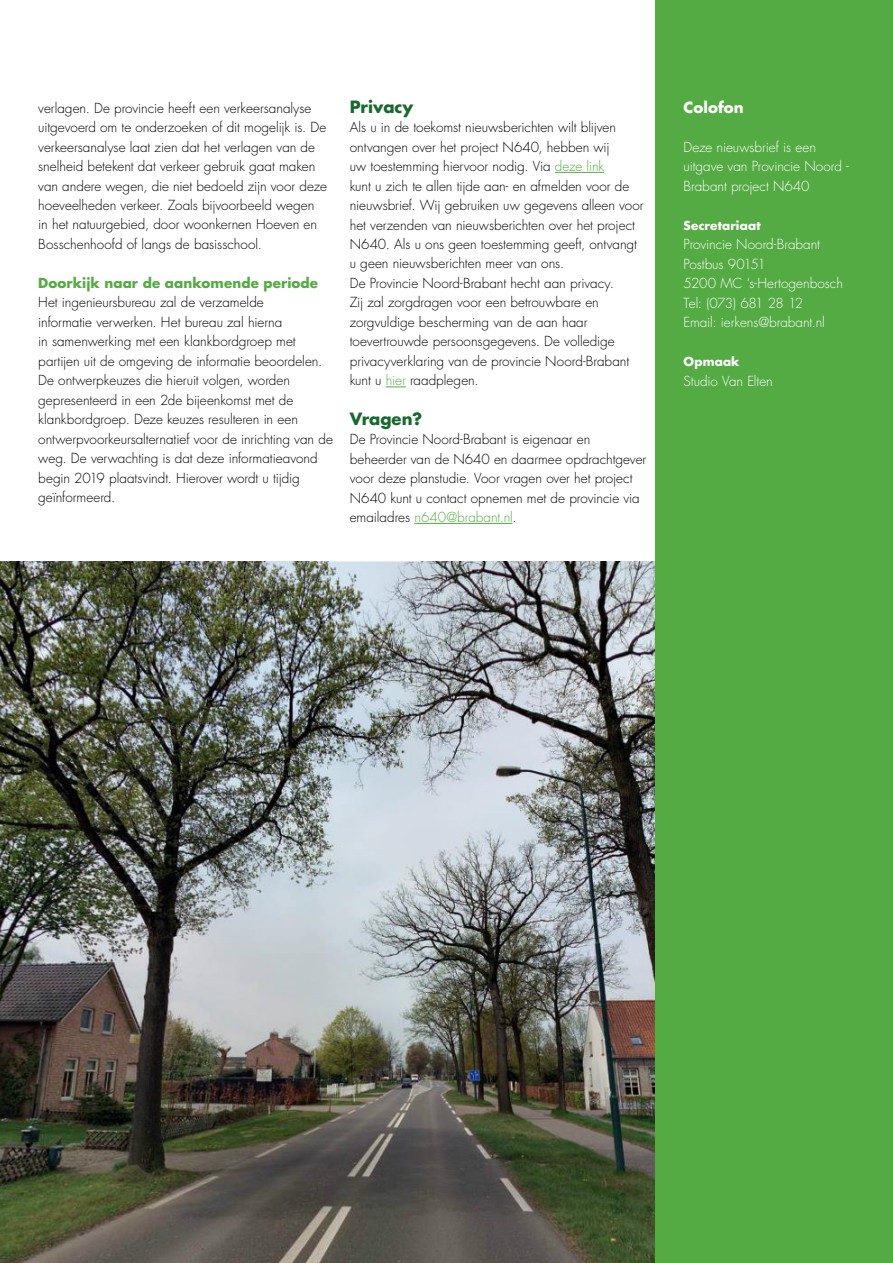
<style>
.page{position:relative;width:893px;height:1263px;background:#fff}
.page>*{position:absolute;margin:0;border:0;box-sizing:border-box;transform-origin:0 0}
.t1{font:700 16.5px "Futura Std";color:#18692e}
.t2{font:700 15px "Futura Std";letter-spacing:.005em;color:#fff}
.t3{font:300 13.5px/19.5px "Futura Std";color:#000}
.t4{font:300 13.5px/19.5px "Futura Std";letter-spacing:-.005em;color:#fff}
.t5{font:700 13.5px "Futura Std";letter-spacing:.005em;color:#54ab43}
.t6{font:700 12px "Futura Std";letter-spacing:.01em;color:#fff}
.s1{color:#54ab43}
</style>
<div class="page">
<div style="left:597px;top:0;width:296px;height:1263px;background:#54ab43"></div>
<div style="left:0;top:0;width:655px;height:1263px;background:#fff"></div>
<hr style="left:555px;top:172px;width:49px;height:1px;background:#54ab43">
<svg style="left:386px;top:387px;width:20px;height:1px"></svg>
<hr style="left:414px;top:523px;width:99px;height:1px;background:#54ab43">
<img style="left:0;top:561px;width:655px;height:702px">
<p class="t3" style="left:38px;top:98px;width:290px">verlagen. De provincie heeft een verkeersanalyse uitgevoerd om te onderzoeken of dit mogelijk is. De verkeersanalyse laat zien dat het verlagen van de snelheid betekent dat verkeer gebruik gaat maken van andere wegen, die niet bedoeld zijn voor deze hoeveelheden verkeer. Zoals bijvoorbeeld wegen in het natuurgebied, door woonkernen Hoeven en Bosschenhoofd of langs de basisschool.</p>
<p class="t5" style="left:38px;top:274px;width:281px">Doorkijk naar de aankomende periode</p>
<p class="t3" style="left:38px;top:293px;width:296px">Het ingenieursbureau zal de verzamelde<br>informatie verwerken. Het bureau zal hierna<br>in samenwerking met een klankbordgroep met partijen uit de omgeving de informatie beoordelen.<br>De ontwerpkeuzes die hieruit volgen, worden gepresenteerd in een 2de bijeenkomst met de klankbordgroep. Deze keuzes resulteren in een ontwerpvoorkeursalternatief voor de inrichting van de weg. De verwachting is dat deze informatieavond begin 2019 plaatsvindt. Hierover wordt u tijdig geïnformeerd.</p>
<p class="t1" style="left:350px;top:95px;width:65px">Privacy</p>
<p class="t3" style="left:350px;top:118px;width:295px">Als u in de toekomst nieuwsberichten wilt blijven ontvangen over het project N640, hebben wij<br>uw toestemming hiervoor nodig. Via <span class="s1">deze link<br></span>kunt u zich te allen tijde aan- en afmelden voor de nieuwsbrief. Wij gebruiken uw gegevens alleen voor het verzenden van nieuwsberichten over het project N640. Als u ons geen toestemming geeft, ontvangt u geen nieuwsberichten meer van ons.<br>De Provincie Noord-Brabant hecht aan privacy.<br>Zij zal zorgdragen voor een betrouwbare en zorgvuldige bescherming van de aan haar toevertrouwde persoonsgegevens. De volledige privacyverklaring van de provincie Noord-Brabant kunt u <span class="s1">hier</span> raadplegen.</p>
<p class="t1" style="left:350px;top:407px;width:74px">Vragen?</p>
<p class="t3" style="left:350px;top:430px;width:298px">De Provincie Noord-Brabant is eigenaar en beheerder van de N640 en daarmee opdrachtgever voor deze planstudie. Voor vragen over het project N640 kunt u contact opnemen met de provincie via emailadres <span class="s1">n640@brabant.nl</span>.</p>
<p class="t2" style="left:684px;top:97px;width:62px">Colofon</p>
<p class="t4" style="left:684px;top:137px;width:167px">Deze nieuwsbrief is een uitgave van Provincie Noord -<br>Brabant project N640</p>
<p class="t6" style="left:684px;top:217px;width:79px">Secretariaat</p>
<p class="t4" style="left:684px;top:235px;width:161px">Provincie Noord-Brabant<br>Postbus 90151<br>5200 MC ‘s-Hertogenbosch<br>Tel: (073) 681 28 12<br>Email: ierkens@brabant.nl</p>
<p class="t6" style="left:684px;top:354px;width:58px">Opmaak</p>
<p class="t4" style="left:684px;top:371px;width:91px">Studio Van Elten</p>
</div>
